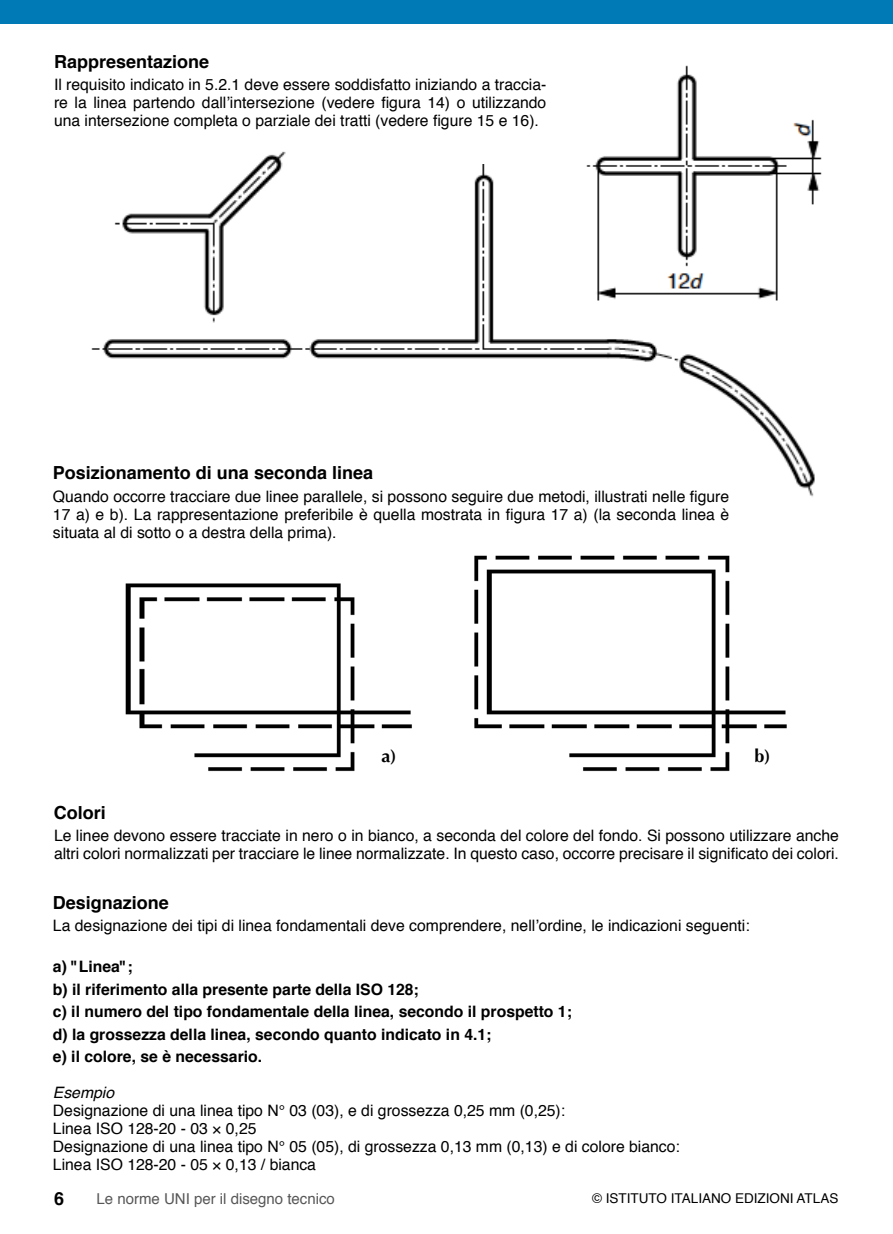
<style>
.page{position:relative;width:893px;height:1234px;background:#fff}
.page>*{position:absolute;margin:0;border:0;box-sizing:border-box;transform-origin:0 0}
.t1{font:700 18px "Helvetica";color:#000}
.t2{font:700 18px "Optima";color:#000}
.t3{font:15.75px/18px "Helvetica";color:#000;text-align:justify}
.t4{font:700 15.75px/22.5px "Helvetica";color:#000}
.t5{font:italic 15.75px "Helvetica";color:#000}
.t6{font:15px "Helvetica";color:#575757}
.t7{font:13.5px "Helvetica";color:#000}
</style>
<div class="page">
<div style="left:0;top:0;width:893px;height:24px;background:#007ab7"></div>
<img style="left:91px;top:164px;width:724px;height:333px">
<img style="left:575px;top:65px;width:247px;height:245px">
<img style="left:91px;top:151px;width:225px;height:184px">
<img style="left:125px;top:555px;width:662px;height:217px">
<p class="t1" style="left:54px;top:47px;width:157px">Rappresentazione</p>
<p class="t3" style="left:54px;top:76px;width:494px">Il requisito indicato in 5.2.1 deve essere soddisfatto iniziando a traccia&shy;re la linea partendo dall’intersezione (vedere figura 14) o utilizzando una intersezione completa o parziale dei tratti (vedere figure 15 e 16).</p>
<p class="t1" style="left:53px;top:458px;width:322px">Posizionamento di una seconda linea</p>
<p class="t3" style="left:53px;top:487px;width:678px">Quando occorre tracciare due linee parallele, si possono seguire due metodi, illustrati nelle figure 17 a) e b). La rappresentazione preferibile è quella mostrata in figura 17 a) (la seconda linea è situata al di sotto o a destra della prima).</p>
<p class="t2" style="left:382px;top:745px;width:16px">a)</p>
<p class="t2" style="left:754px;top:745px;width:18px">b)</p>
<p class="t1" style="left:54px;top:797px;width:54px">Colori</p>
<p class="t3" style="left:54px;top:826px;width:786px">Le linee devono essere tracciate in nero o in bianco, a seconda del colore del fondo. Si possono utilizzare anche altri colori normalizzati per tracciare le linee normalizzate. In questo caso, occorre precisare il significato dei colori.</p>
<p class="t1" style="left:53px;top:888px;width:118px">Designazione</p>
<p class="t3" style="left:53px;top:917px;width:698px">La designazione dei tipi di linea fondamentali deve comprendere, nell’ordine, le indicazioni seguenti:</p>
<p class="t4" style="left:53px;top:955px;width:521px">a) "Linea";<br>b) il riferimento alla presente parte della ISO 128;<br>c) il numero del tipo fondamentale della linea, secondo il prospetto 1; d) la grossezza della linea, secondo quanto indicato in 4.1;<br>e) il colore, se è necessario.</p>
<p class="t5" style="left:53px;top:1079px;width:63px">Esempio</p>
<p class="t3" style="left:53px;top:1101px;width:628px;text-align:left">Designazione di una linea tipo N° 03 (03), e di grossezza 0,25 mm (0,25):<br>Linea ISO 128-20 - 03 × 0,25<br>Designazione di una linea tipo N° 05 (05), di grossezza 0,13 mm (0,13) e di colore bianco:<br>Linea ISO 128-20 - 05 × 0,13 / bianca</p>
<p class="t1" style="left:54px;top:1183px;width:12px">6</p>
<p class="t6" style="left:97px;top:1186px;width:240px">Le norme UNI per il disegno tecnico</p>
<p class="t7" style="left:592px;top:1187px;width:248px">© ISTITUTO ITALIANO EDIZIONI ATLAS</p>
</div>
